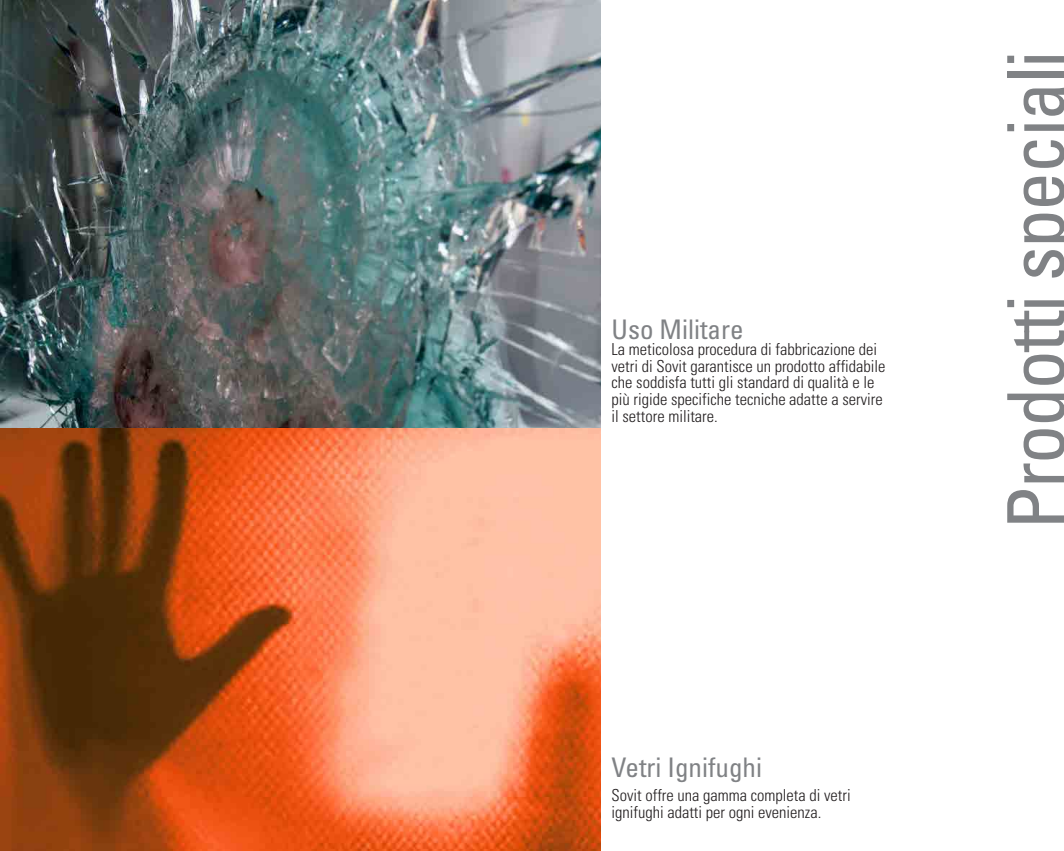
<style>
.page{position:relative;width:1064px;height:851px;background:#fff}
.page>*{position:absolute;margin:0;border:0;box-sizing:border-box;transform-origin:0 0}
.t1{font:condensed 78.6px "Univers";letter-spacing:-.025em;color:#808285}
.t2{font:condensed 27px "Univers";color:#808285}
.t3{font:300 condensed 16.5px/16.5px "Univers";color:#231f20}
</style>
<div class="page">
<img style="left:0;top:0;width:600px;height:850px">
<h2 class="t2" style="left:611px;top:312px;width:133px">Uso Militare</h2>
<p class="t3" style="left:611px;top:341px;width:275px">La meticolosa procedura di fabbricazione dei vetri di Sovit garantisce un prodotto affidabile che soddisfa tutti gli standard di qualità e le più rigide specifiche tecniche adatte a servire il settore militare.</p>
<h2 class="t2" style="left:611px;top:750px;width:152px">Vetri Ignifughi</h2>
<p class="t3" style="left:611px;top:787px;width:241px">Sovit offre una gamma completa di vetri ignifughi adatti per ogni evenienza.</p>
<h1 class="t1" style="left:986px;top:530px;width:481px;rotate:-90deg">Prodotti speciali</h1>
</div>
